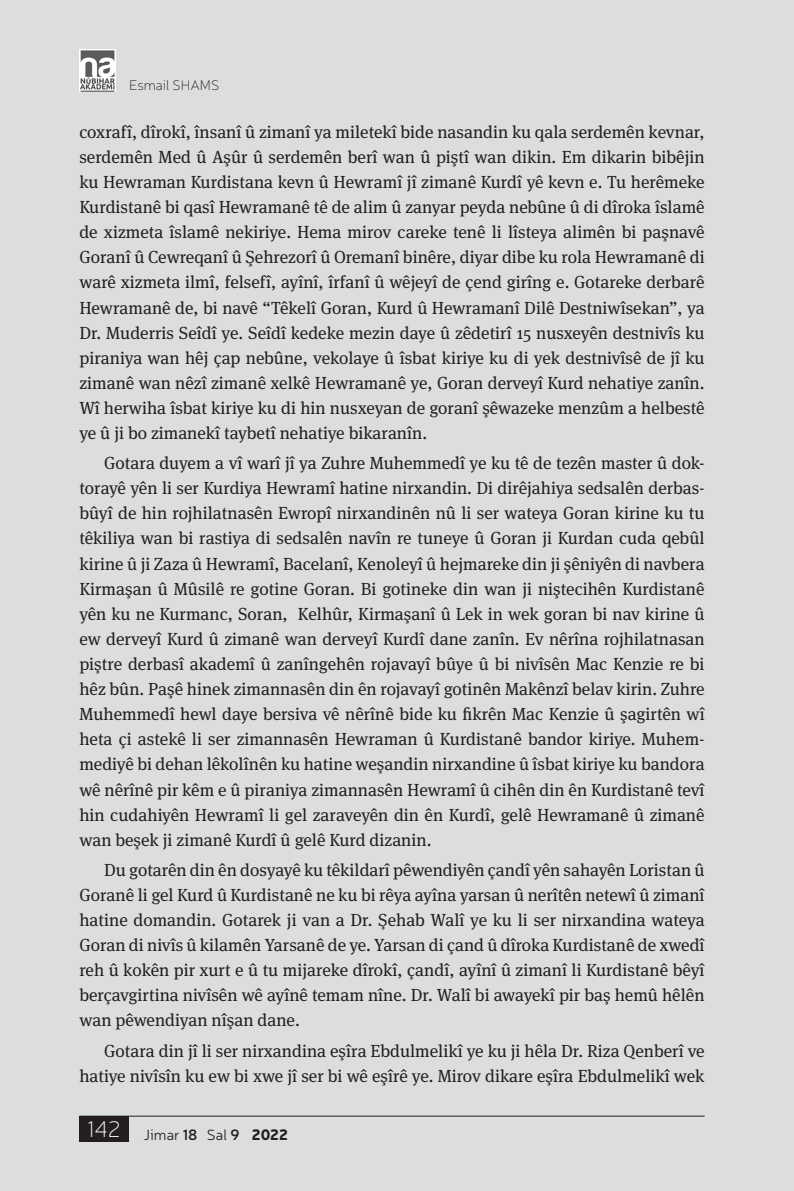
<style>
.page{position:relative;width:794px;height:1191px;background:#dcdddf}
.page>*{position:absolute;margin:0;border:0;box-sizing:border-box;transform-origin:0 0}
.t1{font:17.5px/25px "Meta Serif Pro";color:#231f20;text-align:justify}
.t2{font:300 14.88px "Neris";color:#231f20}
.t3{font:100 14px "Neris";color:#231f20}
.s1{font-weight:600}
.s2{font-weight:900}
</style>
<div class="page">
<div style="left:79px;top:1116px;width:50px;height:25px;background:#231f20"></div>
<img style="left:79px;top:49px;width:37px;height:43px">
<hr style="left:79px;top:1115px;width:625px;height:1px;background:#231f20">
<p class="t3" style="left:129px;top:76px;width:92px">Esmail SHAMS</p>
<p class="t1" style="left:79px;top:118px;width:627px">coxrafî, dîrokî, însanî û zimanî ya miletekî bide nasandin ku qala serdemên kevnar, serdemên Med û Aşûr û serdemên berî wan û piştî wan dikin. Em dikarin bibêjin ku Hewraman Kurdistana kevn û Hewramî jî zimanê Kurdî yê kevn e. Tu herêmeke Kurdistanê bi qasî Hewramanê tê de alim û zanyar peyda nebûne û di dîroka îslamê de xizmeta îslamê nekiriye. Hema mirov careke tenê li lîsteya alimên bi paşnavê Goranî û Cewreqanî û Şehrezorî û Oremanî binêre, diyar dibe ku rola Hewramanê di warê xizmeta ilmî, felsefî, ayînî, îrfanî û wêjeyî de çend girîng e. Gotareke derbarê Hewramanê de, bi navê “Têkelî Goran, Kurd û Hewramanî Dilê Destniwîsekan”, ya Dr. Muderris Seîdî ye. Seîdî kedeke mezin daye û zêdetirî 15 nusxeyên destnivîs ku piraniya wan hêj çap nebûne, vekolaye û îsbat kiriye ku di yek destnivîsê de jî ku zimanê wan nêzî zimanê xelkê Hewramanê ye, Goran derveyî Kurd nehatiye zanîn.<br>Wî herwiha îsbat kiriye ku di hin nusxeyan de goranî şêwazeke menzûm a helbestê ye û ji bo zimanekî taybetî nehatiye bikaranîn.</p>
<p class="t1" style="left:79px;top:450px;width:627px;text-indent:25px">Gotara duyem a vî warî jî ya Zuhre Muhemmedî ye ku tê de tezên master û dok&shy;torayê yên li ser Kurdiya Hewramî hatine nirxandin. Di dirêjahiya sedsalên derbas&shy;bûyî de hin rojhilatnasên Ewropî nirxandinên nû li ser wateya Goran kirine ku tu têkiliya wan bi rastiya di sedsalên navîn re tuneye û Goran ji Kurdan cuda qebûl kirine û ji Zaza û Hewramî, Bacelanî, Kenoleyî û hejmareke din ji şêniyên di navbera Kirmaşan û Mûsilê re gotine Goran. Bi gotineke din wan ji niştecihên Kurdistanê yên ku ne Kurmanc, Soran, Kelhûr, Kirmaşanî û Lek in wek goran bi nav kirine û ew derveyî Kurd û zimanê wan derveyî Kurdî dane zanîn. Ev nêrîna rojhilatnasan piştre derbasî akademî û zanîngehên rojavayî bûye û bi nivîsên Mac Kenzie re bi hêz bûn. Paşê hinek zimannasên din ên rojavayî gotinên Makênzî belav kirin. Zuhre Muhemmedî hewl daye bersiva vê nêrînê bide ku fikrên Mac Kenzie û şagirtên wî heta çi astekê li ser zimannasên Hewraman û Kurdistanê bandor kiriye. Muhem&shy;mediyê bi dehan lêkolînên ku hatine weşandin nirxandine û îsbat kiriye ku bandora wê nêrînê pir kêm e û piraniya zimannasên Hewramî û cihên din ên Kurdistanê tevî hin cudahiyên Hewramî li gel zaraveyên din ên Kurdî, gelê Hewramanê û zimanê wan beşek ji zimanê Kurdî û gelê Kurd dizanin.</p>
<p class="t1" style="left:79px;top:856px;width:627px;text-indent:25px">Du gotarên din ên dosyayê ku têkildarî pêwendiyên çandî yên sahayên Loristan û Goranê li gel Kurd û Kurdistanê ne ku bi rêya ayîna yarsan û nerîtên netewî û zimanî hatine domandin. Gotarek ji van a Dr. Şehab Walî ye ku li ser nirxandina wateya Goran di nivîs û kilamên Yarsanê de ye. Yarsan di çand û dîroka Kurdistanê de xwedî reh û kokên pir xurt e û tu mijareke dîrokî, çandî, ayînî û zimanî li Kurdistanê bêyî berçavgirtina nivîsên wê ayînê temam nîne. Dr. Walî bi awayekî pir baş hemû hêlên wan pêwendiyan nîşan dane.</p>
<p class="t1" style="left:79px;top:1037px;width:627px;text-align:right">Gotara din jî li ser nirxandina eşîra Ebdulmelikî ye ku ji hêla Dr. Riza Qenberî ve hatiye nivîsîn ku ew bi xwe jî ser bi wê eşîrê ye. Mirov dikare eşîra Ebdulmelikî wek</p>
<p class="t2" style="left:88px;top:1125px;width:202px"><sup>142</sup> Jimar <span class="s1">18</span> Sal <span class="s1">9</span> <span class="s2">2022</span></p>
</div>
